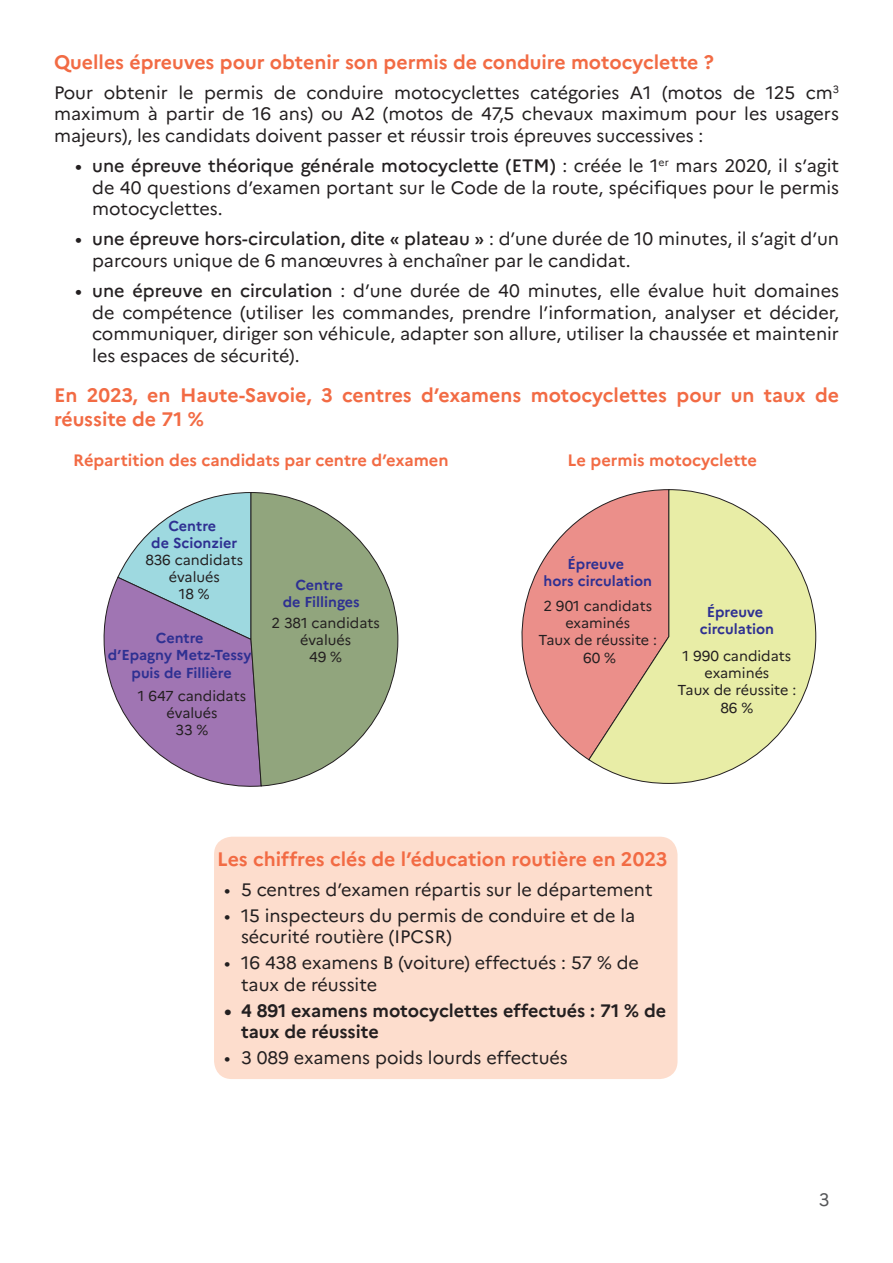
<style>
.page{position:relative;width:893px;height:1263px;background:#fff}
.page>*{position:absolute;margin:0;border:0;box-sizing:border-box;transform-origin:0 0}
.t1{font:700 19.5px/23.4px "Marianne";color:#f26b44}
.t2{font:18px/21.6px "Marianne";color:#231f20;text-align:justify}
.t3{font:700 18px/21.6px "Marianne";color:#231f20}
.t4{font:18px "Marianne";color:#57585a}
.t5{font:700 16.5px "Marianne";color:#f26b44}
.t6{font:14.4px/17.2px "Marianne";color:#231f20;text-align:center}
.t7{font:700 14.4px/17.2px "Marianne";color:#2e3092;text-align:center}
.s1{font-weight:500}
</style>
<div class="page">
<div style="left:214px;top:837px;width:463px;height:242px;background:#fdddcd;border-radius:18px"></div>
<svg style="left:103px;top:492px;width:295px;height:295px"></svg>
<svg style="left:521px;top:513px;width:67px;height:247px"></svg>
<svg style="left:588px;top:489px;width:228px;height:295px;background:#e8d5aa"></svg>
<p class="t1" style="left:54px;top:50px;width:661px">Quelles épreuves pour obtenir son permis de conduire motocyclette ?</p>
<p class="t2" style="left:54px;top:81px;width:787px">Pour obtenir le permis de conduire motocyclettes catégories A1 (motos de 125 cm<sup>3 </sup>maximum à partir de 16 ans) ou A2 (motos de 47,5 chevaux maximum pour les usagers majeurs), les candidats doivent passer et réussir trois épreuves successives :</p>
<p class="t2" style="left:92px;top:155px;width:748px;text-indent:-17px"><span class="s1">• une épreuve théorique générale motocyclette (ETM)</span> : créée le 1<sup>er</sup> mars 2020, il s’agit de 40 questions d’examen portant sur le Code de la route, spécifiques pour le permis motocyclettes.</p>
<p class="t2" style="left:92px;top:228px;width:748px;text-indent:-17px"><span class="s1">• une épreuve hors-circulation, dite « plateau »</span> : d’une durée de 10 minutes, il s’agit d’un parcours unique de 6 manœuvres à enchaîner par le candidat.</p>
<p class="t2" style="left:92px;top:280px;width:748px;text-indent:-17px"><span class="s1">• une épreuve en circulation</span> : d’une durée de 40 minutes, elle évalue huit domaines de compétence (utiliser les commandes, prendre l’information, analyser et décider, communiquer, diriger son véhicule, adapter son allure, utiliser la chaussée et maintenir les espaces de sécurité).</p>
<p class="t1" style="left:54px;top:384px;width:787px">En 2023, en Haute-Savoie, 3 centres d’examens motocyclettes pour un taux de réussite de 71 %</p>
<p class="t5" style="left:73px;top:450px;width:377px">Répartition des candidats par centre d’examen</p>
<p class="t5" style="left:567px;top:450px;width:191px">Le permis motocyclette</p>
<p class="t7" style="left:151px;top:517px;width:87px">Centre<br>de Scionzier</p>
<p class="t6" style="left:145px;top:551px;width:99px">836 candidats évalués<br>18 %</p>
<p class="t7" style="left:108px;top:629px;width:145px">Centre<br>d’Epagny Metz-Tessy puis de Fillière</p>
<p class="t6" style="left:138px;top:687px;width:110px">1 647 candidats évalués<br>33 %</p>
<p class="t7" style="left:283px;top:576px;width:78px">Centre<br>de Fillinges</p>
<p class="t6" style="left:271px;top:614px;width:110px">2 381 candidats évalués<br>49 %</p>
<p class="t7" style="left:543px;top:555px;width:110px">Épreuve<br>hors circulation</p>
<p class="t6" style="left:538px;top:597px;width:120px">2 901 candidats examinés<br>Taux de réussite :<br>60 %</p>
<p class="t7" style="left:700px;top:603px;width:76px">Épreuve circulation</p>
<p class="t6" style="left:678px;top:647px;width:120px">1 990 candidats examinés<br>Taux de réussite :<br>86 %</p>
<p class="t1" style="left:217px;top:847px;width:452px">Les chiffres clés de l’éducation routière en 2023</p>
<p class="t2" style="left:224px;top:878px;width:430px">• 5 centres d’examen répartis sur le département</p>
<p class="t2" style="left:241px;top:904px;width:396px;text-indent:-17px">• 15 inspecteurs du permis de conduire et de la sécurité routière (IPCSR)</p>
<p class="t2" style="left:241px;top:952px;width:400px;text-indent:-17px">• 16 438 examens B (voiture) effectués : 57 % de taux de réussite</p>
<p class="t3" style="left:241px;top:999px;width:427px;text-indent:-17px">• 4 891 examens motocyclettes effectués : 71 % de taux de réussite</p>
<p class="t2" style="left:224px;top:1047px;width:345px">• 3 089 examens poids lourds effectués</p>
<p class="t4" style="left:819px;top:1189px;width:12px">3</p>
</div>
